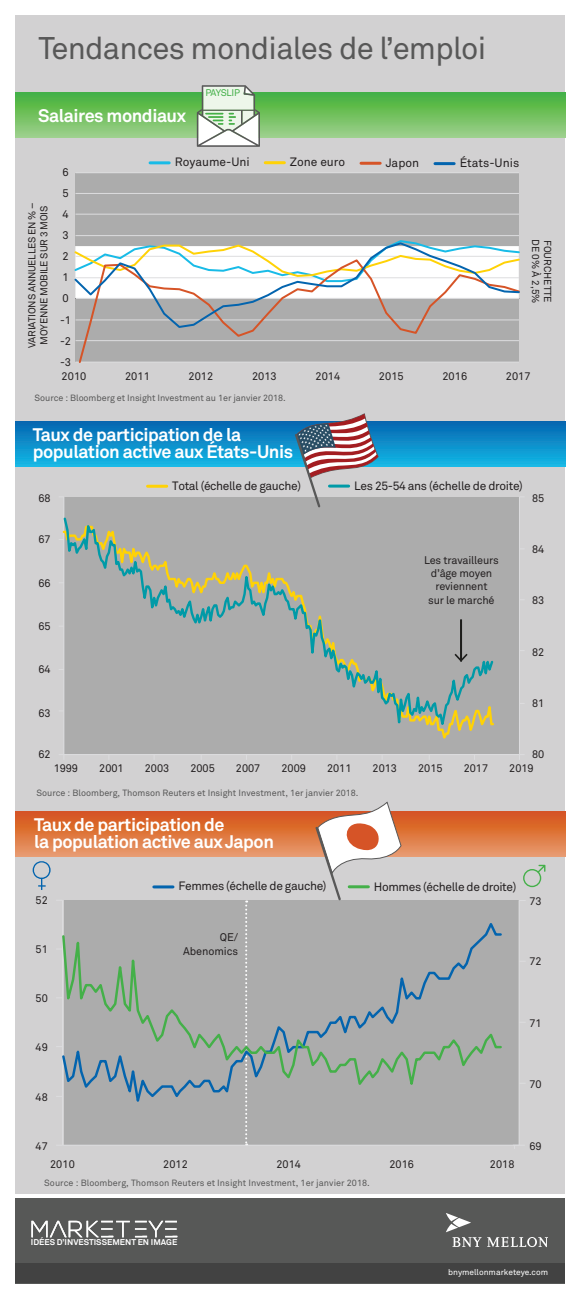
<style>
.page{position:relative;width:580px;height:1300px;background:#fff}
.page>*{position:absolute;margin:0;border:0;box-sizing:border-box;transform-origin:0 0}
.t1{font:31px "Akkurat Pro";letter-spacing:-.025em;color:#585858}
.t2{font:700 18px/17px "Akkurat Pro";letter-spacing:-.025em;color:#fff}
.t3{font:12px "Akkurat Pro";letter-spacing:-.03em;color:#231f20}
.t4{font:12px "Akkurat Pro";color:#231f20}
.t5{font:11.2px "Akkurat Pro";color:#231f20}
.t6{font:11.1px "Akkurat Pro";color:#231f20}
.t7{font:11px/13.2px "Akkurat Pro";color:#231f20;text-align:right}
.t8{font:10px/12px "Akkurat Pro";letter-spacing:-.025em;color:#231f20;text-align:center}
.t9{font:10px "Akkurat Pro";color:#231f20}
.t10{font:9.6px "Akkurat Pro";letter-spacing:-.04em;color:#44b049}
.t11{font:9px "Akkurat Pro";color:#585858}
.t12{font:700 8.3px "Akkurat Pro";color:#fff}
.t13{font:8.3px "Akkurat Pro";color:#fff}
</style>
<div class="page">
<div style="left:15px;top:16px;width:550px;height:1178px;background:#d2d1d2"></div>
<div style="left:15px;top:1199px;width:550px;height:85px;background:#575857"></div>
<div style="left:15px;top:1263px;width:550px;height:20px;background:#424242"></div>
<svg style="left:446px;top:1213px;width:102px;height:34px"></svg>
<div style="left:75px;top:173px;width:444px;height:189px;background:#acacac"></div>
<div style="left:64px;top:900px;width:455px;height:244px;background:#acacac"></div>
<div style="left:64px;top:497px;width:455px;height:257px;background:#acacac"></div>
<svg style="left:31px;top:1221px;width:146px;height:16px"></svg>
<svg style="left:245px;top:901px;width:2px;height:244px"></svg>
<hr style="left:62px;top:900px;width:1px;height:245px;background:#dddddf">
<hr style="left:519px;top:900px;width:1px;height:245px;background:#dddddf">
<hr style="left:63px;top:1145px;width:462px;height:1px;background:#dddddf">
<svg style="left:61px;top:917px;width:441px;height:179px"></svg>
<div style="left:15px;top:92px;width:550px;height:45px;background:linear-gradient(to bottom,#41b038,#9ed087)"></div>
<hr style="left:148px;top:485px;width:19px;height:3px;background:#ffd206">
<hr style="left:154px;top:885px;width:19px;height:3px;background:#0364ae">
<hr style="left:150px;top:161px;width:19px;height:3px;background:#18bbe7">
<hr style="left:265px;top:161px;width:19px;height:3px;background:#ffd206">
<hr style="left:361px;top:162px;width:19px;height:3px;background:#d65427">
<hr style="left:435px;top:162px;width:19px;height:3px;background:#0364ae">
<hr style="left:76px;top:172px;width:443px;height:1px;background:#dddddf">
<hr style="left:76px;top:193px;width:443px;height:1px;background:#dddddf">
<hr style="left:76px;top:214px;width:443px;height:1px;background:#dddddf">
<hr style="left:76px;top:235px;width:443px;height:1px;background:#dddddf">
<hr style="left:76px;top:340px;width:443px;height:1px;background:#dddddf">
<hr style="left:76px;top:362px;width:443px;height:1px;background:#dddddf">
<svg style="left:77px;top:329px;width:442px;height:34px"></svg>
<svg style="left:74px;top:241px;width:446px;height:88px"></svg>
<svg style="left:15px;top:811px;width:550px;height:45px;background:#dd753f"></svg>
<div style="left:15px;top:421px;width:550px;height:45px;background:linear-gradient(to bottom,#0564b0,#15b8e5)"></div>
<svg style="left:197px;top:85px;width:63px;height:62px;background:#c9d6c7"></svg>
<svg style="left:315px;top:801px;width:87px;height:99px"></svg>
<svg style="left:523px;top:865px;width:22px;height:22px"></svg>
<svg style="left:33px;top:861px;width:18px;height:29px"></svg>
<hr style="left:519px;top:497px;width:1px;height:258px;background:#dddddf">
<hr style="left:64px;top:497px;width:1px;height:258px;background:#dddddf">
<hr style="left:64px;top:754px;width:455px;height:1px;background:#dddddf">
<svg style="left:62px;top:514px;width:432px;height:233px"></svg>
<hr style="left:460px;top:620px;width:2px;height:40px;background:#1d1d1b">
<svg style="left:455px;top:654px;width:13px;height:8px"></svg>
<svg style="left:295px;top:413px;width:84px;height:95px"></svg>
<h1 class="t1" style="left:39px;top:30px;width:449px">Tendances mondiales de l’emploi</h1>
<h2 class="t2" style="left:38px;top:107px;width:149px">Salaires mondiaux</h2>
<p class="t10" style="left:205px;top:87px;width:36px">PAYSLIP</p>
<p class="t8" style="left:26px;top:348px;width:148px;rotate:-90deg">VARIATIONS ANNUELLES EN % –<br>MOYENNE MOBILE SUR 3 MOIS</p>
<p class="t6" style="left:62px;top:165px;width:8px">6</p>
<p class="t6" style="left:62px;top:186px;width:8px">5</p>
<p class="t6" style="left:62px;top:208px;width:8px">4</p>
<p class="t5" style="left:62px;top:229px;width:8px">3</p>
<p class="t6" style="left:62px;top:250px;width:8px">2</p>
<p class="t6" style="left:62px;top:271px;width:8px">1</p>
<p class="t6" style="left:62px;top:292px;width:8px">0</p>
<p class="t6" style="left:60px;top:313px;width:13px">-1</p>
<p class="t5" style="left:60px;top:334px;width:13px">-2</p>
<p class="t6" style="left:60px;top:355px;width:13px">-3</p>
<p class="t4" style="left:175px;top:155px;width:77px">Royaume-Uni</p>
<p class="t4" style="left:290px;top:155px;width:57px">Zone euro</p>
<p class="t3" style="left:386px;top:156px;width:35px">Japon</p>
<p class="t4" style="left:460px;top:156px;width:61px">États-Unis</p>
<p class="t8" style="left:541px;top:239px;width:66px;rotate:90deg">DE 0% À 2,5%</p>
<p class="t9" style="left:554px;top:240px;width:64px;rotate:90deg">FOURCHETTE</p>
<p class="t7" style="left:62px;top:370px;width:26px">2010</p>
<p class="t7" style="left:125px;top:370px;width:26px">2011</p>
<p class="t7" style="left:189px;top:370px;width:26px">2012</p>
<p class="t7" style="left:252px;top:370px;width:26px">2013</p>
<p class="t7" style="left:315px;top:370px;width:26px">2014</p>
<p class="t7" style="left:379px;top:370px;width:26px">2015</p>
<p class="t7" style="left:442px;top:370px;width:26px">2016</p>
<p class="t7" style="left:506px;top:370px;width:26px">2017</p>
<p class="t11" style="left:35px;top:393px;width:253px">Source : Bloomberg et Insight Investment au 1er janvier 2018.</p>
<h2 class="t2" style="left:33px;top:426px;width:262px">Taux de participation de la population active aux États-Unis</h2>
<p class="t7" style="left:38px;top:492px;width:14px">68</p>
<p class="t3" style="left:172px;top:478px;width:130px">Total (échelle de gauche)</p>
<p class="t3" style="left:354px;top:479px;width:170px">Les 25-54 ans (échelle de droite)</p>
<p class="t7" style="left:532px;top:492px;width:14px">85</p>
<p class="t7" style="left:38px;top:533px;width:14px">67</p>
<p class="t7" style="left:38px;top:576px;width:14px">66</p>
<p class="t7" style="left:38px;top:620px;width:14px">65</p>
<p class="t7" style="left:38px;top:663px;width:14px">64</p>
<p class="t7" style="left:38px;top:706px;width:14px">63</p>
<p class="t7" style="left:424px;top:554px;width:76px;text-align:center">Les travailleurs d’âge moyen reviennent<br>sur le marché</p>
<p class="t7" style="left:532px;top:543px;width:14px">84</p>
<p class="t7" style="left:532px;top:593px;width:14px">83</p>
<p class="t7" style="left:532px;top:646px;width:14px">82</p>
<p class="t7" style="left:532px;top:697px;width:14px">81</p>
<p class="t7" style="left:38px;top:748px;width:14px">62</p>
<p class="t7" style="left:532px;top:748px;width:14px">80</p>
<p class="t7" style="left:54px;top:762px;width:26px">1999</p>
<p class="t7" style="left:99px;top:762px;width:26px">2001</p>
<p class="t7" style="left:145px;top:762px;width:26px">2003</p>
<p class="t7" style="left:190px;top:762px;width:26px">2005</p>
<p class="t7" style="left:236px;top:762px;width:26px">2007</p>
<p class="t7" style="left:282px;top:762px;width:26px">2009</p>
<p class="t7" style="left:327px;top:762px;width:26px">2011</p>
<p class="t7" style="left:373px;top:762px;width:26px">2013</p>
<p class="t7" style="left:418px;top:762px;width:26px">2015</p>
<p class="t7" style="left:464px;top:762px;width:26px">2017</p>
<p class="t7" style="left:509px;top:762px;width:26px">2019</p>
<p class="t11" style="left:36px;top:788px;width:324px">Source : Bloomberg, Thomson Reuters et Insight Investment, 1er janvier 2018.</p>
<h2 class="t2" style="left:34px;top:817px;width:242px">Taux de participation de<br>la population active aux Japon</h2>
<p class="t7" style="left:36px;top:894px;width:14px">52</p>
<p class="t7" style="left:36px;top:943px;width:14px">51</p>
<p class="t7" style="left:36px;top:992px;width:14px">50</p>
<p class="t7" style="left:36px;top:1041px;width:14px">49</p>
<p class="t7" style="left:36px;top:1091px;width:14px">48</p>
<p class="t3" style="left:179px;top:879px;width:150px">Femmes (échelle de gauche)</p>
<p class="t3" style="left:374px;top:879px;width:144px">Hommes (échelle de droite)</p>
<p class="t7" style="left:183px;top:931px;width:57px">QE/<br>Abenomics</p>
<p class="t7" style="left:529px;top:894px;width:14px">73</p>
<p class="t7" style="left:529px;top:955px;width:14px">72</p>
<p class="t7" style="left:529px;top:1017px;width:14px">71</p>
<p class="t7" style="left:529px;top:1078px;width:14px">70</p>
<p class="t7" style="left:36px;top:1140px;width:14px">47</p>
<p class="t7" style="left:50px;top:1158px;width:26px">2010</p>
<p class="t7" style="left:163px;top:1158px;width:26px">2012</p>
<p class="t7" style="left:276px;top:1158px;width:26px">2014</p>
<p class="t7" style="left:389px;top:1158px;width:26px">2016</p>
<p class="t7" style="left:490px;top:1158px;width:26px">2018</p>
<p class="t11" style="left:44px;top:1177px;width:327px">Source : Bloomberg, Thomson Reuters et Insight Investment, 1er janvier 2018.</p>
<p class="t7" style="left:529px;top:1140px;width:14px">69</p>
<p class="t12" style="left:31px;top:1237px;width:148px">IDÉES D’INVESTISSEMENT EN IMAGE</p>
<p class="t13" style="left:448px;top:1267px;width:101px">bnymellonmarketeye.com</p>
</div>
